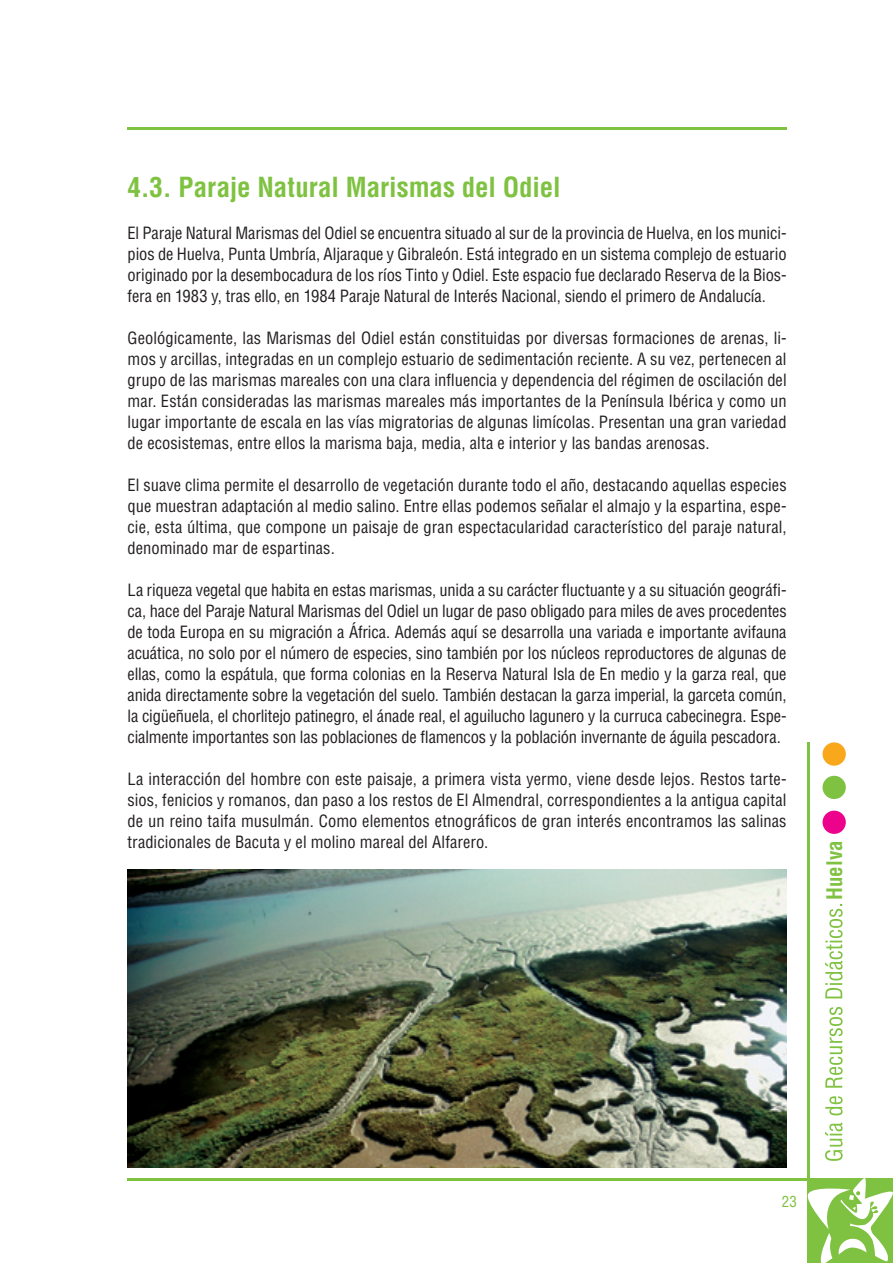
<style>
.page{position:relative;width:893px;height:1263px;background:#fff}
.page>*{position:absolute;margin:0;border:0;box-sizing:border-box;transform-origin:0 0}
.t1{font:700 condensed 27px "Helvetica LT Std";color:#7fc241}
.t2{font:700 condensed 21px "Helvetica";color:#7fc241}
.t3{font:condensed 16.5px/21px "Helvetica LT Std";color:#231f20;text-align:justify}
.t4{font:condensed 15px "Helvetica LT Std";color:#7fc241}
</style>
<div class="page">
<hr style="left:128px;top:128px;width:659px;height:2px;background:#7fc241">
<svg style="left:825px;top:904px;width:18px;height:257px"></svg>
<div style="left:822px;top:742px;width:24px;height:24px;background:#f9a71b;border-radius:50%"></div>
<div style="left:822px;top:776px;width:24px;height:23px;background:#7fc241;border-radius:50%"></div>
<div style="left:822px;top:811px;width:24px;height:23px;background:#ed028c;border-radius:50%"></div>
<svg style="left:804px;top:1177px;width:89px;height:86px"></svg>
<hr style="left:127px;top:1178px;width:682px;height:2px;background:#7fc241">
<hr style="left:808px;top:742px;width:2px;height:437px;background:#7fc241">
<img style="left:128px;top:869px;width:659px;height:298px">
<h1 class="t1" style="left:128px;top:170px;width:435px">4.3. Paraje Natural Marismas del Odiel</h1>
<p class="t3" style="left:128px;top:222px;width:661px">El Paraje Natural Marismas del Odiel se encuentra situado al sur de la provincia de Huelva, en los munici&shy;pios de Huelva, Punta Umbría, Aljaraque y Gibraleón. Está integrado en un sistema complejo de estuario originado por la desembocadura de los ríos Tinto y Odiel. Este espacio fue declarado Reserva de la Bios&shy;fera en 1983 y, tras ello, en 1984 Paraje Natural de Interés Nacional, siendo el primero de Andalucía.</p>
<p class="t3" style="left:128px;top:327px;width:661px">Geológicamente, las Marismas del Odiel están constituidas por diversas formaciones de arenas, li&shy;mos y arcillas, integradas en un complejo estuario de sedimentación reciente. A su vez, pertenecen al grupo de las marismas mareales con una clara influencia y dependencia del régimen de oscilación del mar. Están consideradas las marismas mareales más importantes de la Península Ibérica y como un lugar importante de escala en las vías migratorias de algunas limícolas. Presentan una gran variedad de ecosistemas, entre ellos la marisma baja, media, alta e interior y las bandas arenosas.</p>
<p class="t3" style="left:128px;top:474px;width:661px">El suave clima permite el desarrollo de vegetación durante todo el año, destacando aquellas especies que muestran adaptación al medio salino. Entre ellas podemos señalar el almajo y la espartina, espe&shy;cie, esta última, que compone un paisaje de gran espectacularidad característico del paraje natural, denominado mar de espartinas.</p>
<p class="t3" style="left:128px;top:579px;width:661px">La riqueza vegetal que habita en estas marismas, unida a su carácter fluctuante y a su situación geográfi&shy;ca, hace del Paraje Natural Marismas del Odiel un lugar de paso obligado para miles de aves procedentes de toda Europa en su migración a África. Además aquí se desarrolla una variada e importante avifauna acuática, no solo por el número de especies, sino también por los núcleos reproductores de algunas de ellas, como la espátula, que forma colonias en la Reserva Natural Isla de En medio y la garza real, que anida directamente sobre la vegetación del suelo. También destacan la garza imperial, la garceta común, la cigüeñuela, el chorlitejo patinegro, el ánade real, el aguilucho lagunero y la curruca cabecinegra. Espe&shy;cialmente importantes son las poblaciones de flamencos y la población invernante de águila pescadora.</p>
<p class="t3" style="left:128px;top:768px;width:661px">La interacción del hombre con este paisaje, a primera vista yermo, viene desde lejos. Restos tarte&shy;sios, fenicios y romanos, dan paso a los restos de El Almendral, correspondientes a la antigua capital de un reino taifa musulmán. Como elementos etnográficos de gran interés encontramos las salinas tradicionales de Bacuta y el molino mareal del Alfarero.</p>
<p class="t2" style="left:821px;top:900px;width:61px;rotate:-90deg">Huelva</p>
<p class="t4" style="left:782px;top:1192px;width:15px">23</p>
</div>
